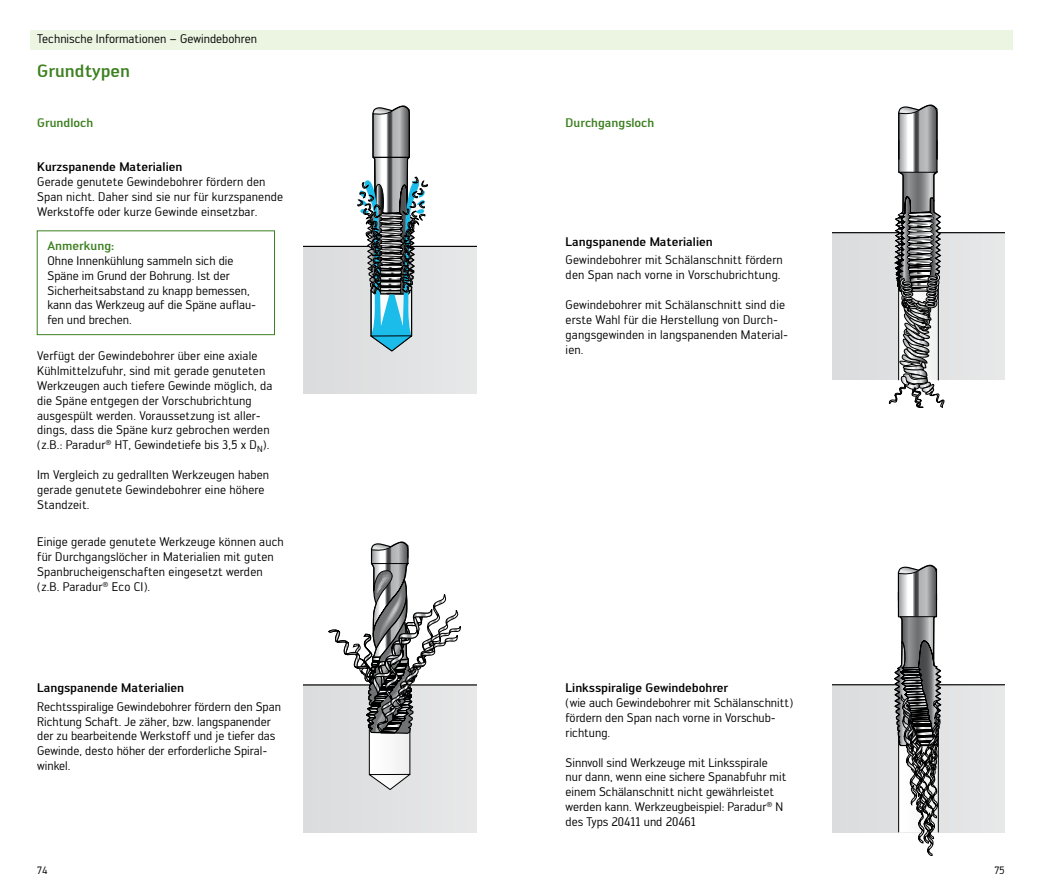
<style>
.page{position:relative;width:1042px;height:893px;background:#fff}
.page>*{position:absolute;margin:0;border:0;box-sizing:border-box;transform-origin:0 0}
.Headline{font:500 17.5px "Walter PRO";color:#3d8020}
.t1{font:12.25px/14.9px "Walter PRO";letter-spacing:.01em;color:#000}
.t2{font:500 12.25px "Walter PRO";color:#000}
.t3{font:500 12.25px "Walter PRO";color:#3d8020}
.t4{font:10.5px "Walter PRO";color:#000}
.s1{font-weight:500}
</style>
<div class="page">
<div style="left:30px;top:30px;width:982px;height:20px;background:#ecf4e2"></div>
<div style="left:304px;top:685px;width:172px;height:147px;background:#e0e0e1"></div>
<hr style="left:410px;top:684px;width:66px;height:1px;background:#000">
<hr style="left:304px;top:684px;width:66px;height:1px;background:#000">
<svg style="left:328px;top:541px;width:132px;height:249px"></svg>
<div style="left:832px;top:233px;width:173px;height:147px;background:#e3e3e4"></div>
<hr style="left:938px;top:232px;width:67px;height:1px;background:#000">
<hr style="left:832px;top:232px;width:66px;height:1px;background:#000">
<svg style="left:889px;top:104px;width:56px;height:304px"></svg>
<div style="left:832px;top:685px;width:173px;height:147px;background:#e0e1e2"></div>
<hr style="left:937px;top:684px;width:68px;height:1px;background:#000">
<hr style="left:832px;top:684px;width:66px;height:1px;background:#000">
<svg style="left:892px;top:565px;width:51px;height:291px"></svg>
<div style="left:304px;top:246px;width:172px;height:148px;background:#e0e1e2"></div>
<hr style="left:411px;top:246px;width:65px;height:1px;background:#000">
<hr style="left:304px;top:246px;width:65px;height:1px;background:#000">
<svg style="left:357px;top:105px;width:72px;height:247px"></svg>
<div style="left:37px;top:230px;width:238px;height:105px;border:1px solid #3d8020"></div>
<p class="t1" style="left:37px;top:31px;width:221px">Technische Informationen – Gewindebohren</p>
<p class="Headline" style="left:37px;top:60px;width:94px">Grundtypen</p>
<p class="t3" style="left:37px;top:115px;width:58px">Grundloch</p>
<p class="t2" style="left:37px;top:159px;width:147px">Kurzspanende Materialien</p>
<p class="t1" style="left:37px;top:174px;width:247px">Gerade genutete Gewindebohrer fördern den<br>Span nicht. Daher sind sie nur für kurzspanende<br>Werkstoffe oder kurze Gewinde einsetzbar.</p>
<p class="t3" style="left:48px;top:238px;width:68px">Anmerkung:</p>
<p class="t1" style="left:48px;top:253px;width:210px">Ohne Innenkühlung sammeln sich die Späne im Grund der Bohrung. Ist der Sicherheitsabstand zu knapp bemessen, kann das Werkzeug auf die Späne auflau&shy;fen und brechen.</p>
<p class="t1" style="left:37px;top:348px;width:237px">Verfügt der Gewindebohrer über eine axiale Kühlmittelzufuhr, sind mit gerade genuteten Werkzeugen auch tiefere Gewinde möglich, da die Späne entgegen der Vorschubrichtung ausgespült werden. Voraussetzung ist aller&shy;dings, dass die Späne kurz gebrochen werden (z.B.: Paradur<sup>®</sup> HT, Gewindetiefe bis 3,5 x D<sub>N</sub>).</p>
<p class="t1" style="left:37px;top:467px;width:234px">Im Vergleich zu gedrallten Werkzeugen haben gerade genutete Gewindebohrer eine höhere<br>Standzeit.</p>
<p class="t1" style="left:37px;top:534px;width:248px">Einige gerade genutete Werkzeuge können auch für Durchgangslöcher in Materialien mit guten Spanbrucheigenschaften eingesetzt werden (z.B. Paradur<sup>®</sup> Eco CI).</p>
<p class="t2" style="left:37px;top:680px;width:148px">Langspanende Materialien</p>
<p class="t1" style="left:37px;top:699px;width:245px">Rechtsspiralige Gewindebohrer fördern den Span Richtung Schaft. Je zäher, bzw. langspanender der zu bearbeitende Werkstoff und je tiefer das Gewinde, desto höher der erforderliche Spiral&shy;winkel.</p>
<p class="t3" style="left:566px;top:115px;width:90px">Durchgangsloch</p>
<p class="t2" style="left:566px;top:234px;width:148px">Langspanende Materialien</p>
<p class="t1" style="left:566px;top:252px;width:219px">Gewindebohrer mit Schälanschnitt fördern den Span nach vorne in Vorschubrichtung.</p>
<p class="t1" style="left:566px;top:297px;width:222px">Gewindebohrer mit Schälanschnitt sind die erste Wahl für die Herstellung von Durch&shy;gangsgewinden in langspanenden Material&shy;ien.</p>
<p class="t1" style="left:566px;top:680px;width:229px"><span class="s1">Linksspiralige Gewindebohrer<br></span>(wie auch Gewindebohrer mit Schälanschnitt) fördern den Span nach vorne in Vorschub&shy;richtung.</p>
<p class="t1" style="left:566px;top:754px;width:222px">Sinnvoll sind Werkzeuge mit Linksspirale nur dann, wenn eine sichere Spanabfuhr mit einem Schälanschnitt nicht gewährleistet werden kann. Werkzeugbeispiel: Paradur<sup>®</sup> N des Typs 20411 und 20461</p>
<p class="t4" style="left:37px;top:864px;width:12px">74</p>
<p class="t4" style="left:994px;top:864px;width:12px">75</p>
</div>
